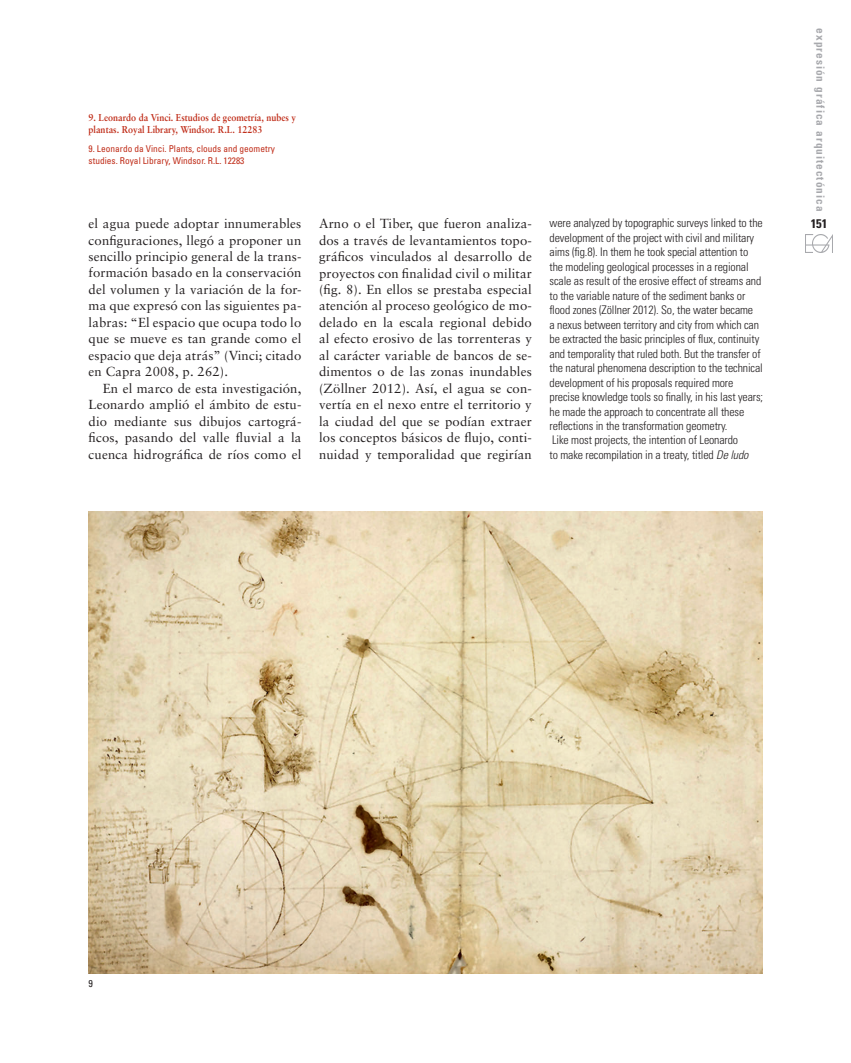
<style>
.page{position:relative;width:851px;height:1063px;background:#fff}
.page>*{position:absolute;margin:0;border:0;box-sizing:border-box;transform-origin:0 0}
.t1{font:13.12px/16.5px "Sabon";letter-spacing:.01em;color:#231f20;text-align:justify}
.t2{font:700 condensed 12.5px "Univers";color:#231f20}
.t3{font:300 condensed 11.88px/14.5px "Univers";letter-spacing:-.01em;color:#231f20}
.t4{font:700 condensed 11.25px "Univers";letter-spacing:.09em;color:#a8a9ad}
.t5{font:700 10px/11.9px "Sabon";color:#c02d19;scale:.9 1}
.PIES_DE_FOTO_INGLES{font:condensed 10px "Univers";color:#231f20}
.t6{font:condensed 9.38px/11.9px "Univers";color:#c02d19}
.s1{font-style:italic}
</style>
<div class="page">
<img style="left:805px;top:235px;width:27px;height:17px">
<img style="left:89px;top:511px;width:673px;height:462px">
<p class="t5" style="left:89px;top:111px;width:232px">9. Leonardo da Vinci. Estudios de geometría, nubes y plantas. Royal Library, Windsor. R.L. 12283</p>
<p class="t6" style="left:89px;top:143px;width:188px">9. Leonardo da Vinci. Plants, clouds and geometry studies. Royal Library, Windsor. R.L. 12283</p>
<p class="t1" style="left:89px;top:215px;width:214px">el agua puede adoptar innumerables configuraciones, llegó a proponer un sencillo principio general de la trans&shy;formación basado en la conservación del volumen y la variación de la for&shy;ma que expresó con las siguientes pa&shy;labras: “El espacio que ocupa todo lo que se mueve es tan grande como el espacio que deja atrás” (Vinci; citado en Capra 2008, p. 262).</p>
<p class="t1" style="left:89px;top:380px;width:214px;text-indent:14px">En el marco de esta investigación, Leonardo amplió el ámbito de estu&shy;dio mediante sus dibujos cartográ&shy;ficos, pasando del valle fluvial a la cuenca hidrográfica de ríos como el</p>
<p class="t1" style="left:319px;top:215px;width:214px">Arno o el Tiber, que fueron analiza&shy;dos a través de levantamientos topo&shy;gráficos vinculados al desarrollo de proyectos con finalidad civil o militar (fig. 8). En ellos se prestaba especial atención al proceso geológico de mo&shy;delado en la escala regional debido al efecto erosivo de las torrenteras y al carácter variable de bancos de se&shy;dimentos o de las zonas inundables (Zöllner 2012). Así, el agua se con&shy;vertía en el nexo entre el territorio y la ciudad del que se podían extraer los conceptos básicos de flujo, conti&shy;nuidad y temporalidad que regirían</p>
<p class="t3" style="left:549px;top:216px;width:215px">were analyzed by topographic surveys linked to the development of the project with civil and military aims (fig.8). In them he took special attention to the modeling geological processes in a regional scale as result of the erosive effect of streams and to the variable nature of the sediment banks or flood zones (Zöllner 2012). So, the water became<br>a nexus between territory and city from which can be extracted the basic principles of flux, continuity and temporality that ruled both. But the transfer of the natural phenomena description to the technical development of his proposals required more precise knowledge tools so finally, in his last years; he made the approach to concentrate all these reflections in the transformation geometry.</p>
<p class="t3" style="left:549px;top:433px;width:200px">Like most projects, the intention of Leonardo<br>to make recompilation in a treaty, titled <span class="s1">De ludo</span></p>
<p class="t4" style="left:827px;top:28px;width:184px;rotate:90deg">expresión gráfica arquitectónica</p>
<p class="t2" style="left:810px;top:216px;width:18px">151</p>
<p class="PIES_DE_FOTO_INGLES" style="left:89px;top:977px;width:6px">9</p>
</div>
